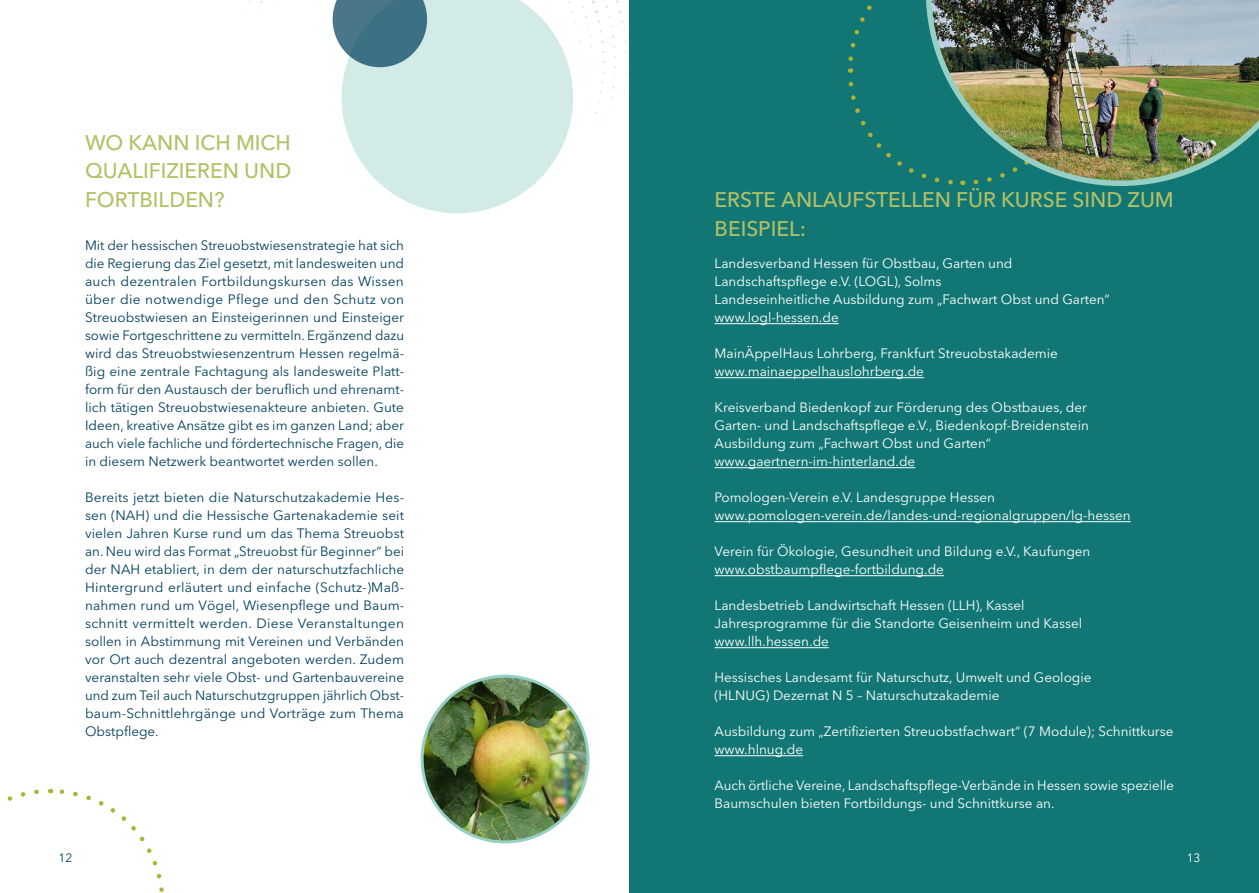
<style>
.page{position:relative;width:1259px;height:893px;background:#fff}
.page>*{position:absolute;margin:0;border:0;box-sizing:border-box;transform-origin:0 0}
.Headline_Titles_Body_Text_Headline_Grün{font:500 21px/28.5px "Avenir Next LT Pro";color:#b4c066}
.Headline_Titles_Body_Text_Headline_Grün_{font:500 21px/28.5px "Avenir Next LT Pro";color:#b4c066;text-align:justify}
.Headline_Titles_Body_Text_Body_Text_-_Re{font:13.5px/18px "Avenir Next LT Pro";color:#003f5c;text-align:justify}
.Headline_Titles_Body_Text_Body_Text_-_Re-2{font:13.5px/18px "Avenir Next LT Pro";color:#fff}
.t1{font:12px "Avenir Next LT Pro";color:#003f5c}
.t2{font:12px "Avenir Next LT Pro";color:#fff}
</style>
<div class="page">
<div style="left:630px;top:0;width:629px;height:893px;background:#127774"></div>
<svg style="left:341px;top:0;width:232px;height:213px;fill:#d2ebe6"></svg>
<svg style="left:333px;top:0;width:94px;height:67px;background:#598596"></svg>
<img style="left:422px;top:676px;width:166px;height:166px;border-radius:83px">
<svg style="left:7px;top:789px;width:32px;height:12px"></svg>
<svg style="left:50px;top:788px;width:114px;height:104px"></svg>
<svg style="left:848px;top:5px;width:24px;height:68px"></svg>
<svg style="left:848px;top:82px;width:78px;height:97px"></svg>
<hr style="left:714px;top:323px;width:124px;height:1px;background:#fff">
<hr style="left:714px;top:377px;width:210px;height:1px;background:#fff">
<hr style="left:714px;top:467px;width:201px;height:1px;background:#fff">
<hr style="left:714px;top:521px;width:416px;height:1px;background:#fff">
<hr style="left:714px;top:575px;width:230px;height:1px;background:#fff">
<hr style="left:714px;top:647px;width:115px;height:1px;background:#fff">
<hr style="left:714px;top:755px;width:89px;height:1px;background:#fff">
<img style="left:926px;top:0;width:333px;height:186px">
<h2 class="Headline_Titles_Body_Text_Headline_Grün_" style="left:85px;top:128px;width:208px">WO KANN ICH MICH QUALIFIZIEREN UND FORTBILDEN?</h2>
<p class="Headline_Titles_Body_Text_Body_Text_-_Re" style="left:85px;top:237px;width:320px">Mit der hessischen Streuobstwiesenstrategie hat sich die Regierung das Ziel gesetzt, mit landesweiten und auch dezentralen Fortbildungskursen das Wissen über die notwendige Pflege und den Schutz von Streuobstwiesen an Einsteigerinnen und Einsteiger sowie Fortgeschrittene zu vermitteln. Ergänzend dazu wird das Streuobstwiesenzentrum Hessen regelmä&shy;ßig eine zentrale Fachtagung als landesweite Platt&shy;form für den Austausch der beruflich und ehrenamt&shy;lich tätigen Streuobstwiesenakteure anbieten. Gute Ideen, kreative Ansätze gibt es im ganzen Land; aber auch viele fachliche und fördertechnische Fragen, die in diesem Netzwerk beantwortet werden sollen.</p>
<p class="Headline_Titles_Body_Text_Body_Text_-_Re" style="left:85px;top:489px;width:321px">Bereits jetzt bieten die Naturschutzakademie Hes&shy;sen (NAH) und die Hessische Gartenakademie seit vielen Jahren Kurse rund um das Thema Streuobst an. Neu wird das Format „Streuobst für Beginner“ bei der NAH etabliert, in dem der naturschutzfachliche Hintergrund erläutert und einfache (Schutz-)Maß&shy;nahmen rund um Vögel, Wiesenpflege und Baum&shy;schnitt vermittelt werden. Diese Veranstaltungen sollen in Abstimmung mit Vereinen und Verbänden vor Ort auch dezentral angeboten werden. Zudem veranstalten sehr viele Obst- und Gartenbauvereine und zum Teil auch Naturschutzgruppen jährlich Obst&shy;baum-Schnittlehrgänge und Vorträge zum Thema Obstpflege.</p>
<h2 class="Headline_Titles_Body_Text_Headline_Grün" style="left:714px;top:186px;width:461px">ERSTE ANLAUFSTELLEN FÜR KURSE SIND ZUM<br>BEISPIEL:</h2>
<p class="Headline_Titles_Body_Text_Body_Text_-_Re-2" style="left:714px;top:255px;width:299px">Landesverband Hessen für Obstbau, Garten und<br>Landschaftspflege e.V. (LOGL), Solms</p>
<p class="Headline_Titles_Body_Text_Body_Text_-_Re-2" style="left:714px;top:291px;width:397px">Landeseinheitliche Ausbildung zum „Fachwart Obst und Garten“</p>
<p class="Headline_Titles_Body_Text_Body_Text_-_Re-2" style="left:714px;top:309px;width:126px">www.logl-hessen.de</p>
<p class="Headline_Titles_Body_Text_Body_Text_-_Re-2" style="left:714px;top:345px;width:345px">MainÄppelHaus Lohrberg, Frankfurt Streuobstakademie</p>
<p class="Headline_Titles_Body_Text_Body_Text_-_Re-2" style="left:714px;top:363px;width:211px">www.mainaeppelhauslohrberg.de</p>
<p class="Headline_Titles_Body_Text_Body_Text_-_Re-2" style="left:714px;top:399px;width:376px">Kreisverband Biedenkopf zur Förderung des Obstbaues, der<br>Garten- und Landschaftspflege e.V., Biedenkopf-Breidenstein<br>Ausbildung zum „Fachwart Obst und Garten“</p>
<p class="Headline_Titles_Body_Text_Body_Text_-_Re-2" style="left:714px;top:453px;width:202px">www.gaertnern-im-hinterland.de</p>
<p class="Headline_Titles_Body_Text_Body_Text_-_Re-2" style="left:714px;top:489px;width:282px">Pomologen-Verein e.V. Landesgruppe Hessen</p>
<p class="Headline_Titles_Body_Text_Body_Text_-_Re-2" style="left:714px;top:507px;width:417px">www.pomologen-verein.de/landes-und-regionalgruppen/lg-hessen</p>
<p class="Headline_Titles_Body_Text_Body_Text_-_Re-2" style="left:714px;top:543px;width:377px">Verein für Ökologie, Gesundheit und Bildung e.V., Kaufungen</p>
<p class="Headline_Titles_Body_Text_Body_Text_-_Re-2" style="left:714px;top:561px;width:231px">www.obstbaumpflege-fortbildung.de</p>
<p class="Headline_Titles_Body_Text_Body_Text_-_Re-2" style="left:714px;top:597px;width:312px">Landesbetrieb Landwirtschaft Hessen (LLH), Kassel</p>
<p class="Headline_Titles_Body_Text_Body_Text_-_Re-2" style="left:714px;top:615px;width:369px">Jahresprogramme für die Standorte Geisenheim und Kassel</p>
<p class="Headline_Titles_Body_Text_Body_Text_-_Re-2" style="left:714px;top:633px;width:116px">www.llh.hessen.de</p>
<p class="Headline_Titles_Body_Text_Body_Text_-_Re-2" style="left:714px;top:669px;width:378px">Hessisches Landesamt für Naturschutz, Umwelt und Geologie (HLNUG) Dezernat N 5 – Naturschutzakademie</p>
<p class="Headline_Titles_Body_Text_Body_Text_-_Re-2" style="left:714px;top:723px;width:460px">Ausbildung zum „Zertifizierten Streuobstfachwart“ (7 Module); Schnittkurse</p>
<p class="Headline_Titles_Body_Text_Body_Text_-_Re-2" style="left:714px;top:741px;width:90px">www.hlnug.de</p>
<p class="Headline_Titles_Body_Text_Body_Text_-_Re-2" style="left:714px;top:777px;width:461px">Auch örtliche Vereine, Landschaftspflege-Verbände in Hessen sowie spezielle<br>Baumschulen bieten Fortbildungs- und Schnittkurse an.</p>
<p class="t1" style="left:58px;top:851px;width:15px">12</p>
<p class="t2" style="left:1186px;top:851px;width:15px">13</p>
</div>
